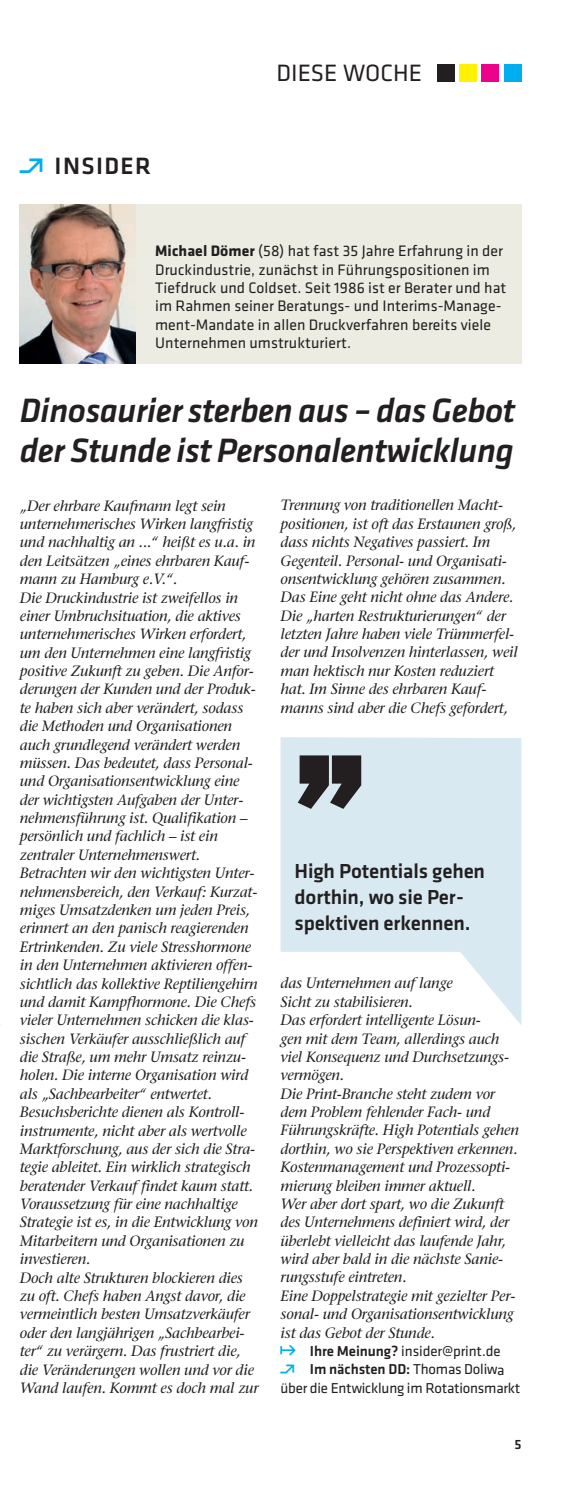
<style>
.page{position:relative;width:576px;height:1489px;background:#fff}
.page>*{position:absolute;margin:0;border:0;box-sizing:border-box;transform-origin:0 0}
.t1{font:700 169.75px "Klavika Basic";color:#231f20;scale:1.2 1}
.t2{font:italic 500 35px/40.2px "Klavika Basic";letter-spacing:-.01em;color:#231f20}
.t3{font:24.5px "Klavika Basic";color:#231f20}
.t4{font:500 24.5px "Klavika Basic";letter-spacing:.055em;color:#231f20}
.t5{font:500 21px/26.2px "Klavika Basic";letter-spacing:-.005em;color:#231f20}
.t6{font:15.75px/18.4px "Klavika Basic";letter-spacing:.005em;color:#231f20}
.t7{font:italic 500 14.88px/18.4px "Stone Serif Std";letter-spacing:-.01em;color:#231f20}
.t8{font:14.88px/18.6px "Klavika Basic";letter-spacing:-.015em;color:#231f20}
.t9{font:500 14px "Klavika Basic";color:#231f20}
.s1{font-family:"Auto Scape";font-weight:400;color:#00aeef}
.s2{font-weight:700}
.s3{font-family:"Auto Scape";color:#00aeef}
.s4{font-weight:500}
</style>
<div class="page">
<div style="left:437px;top:64px;width:17px;height:18px;background:#231f20"></div>
<div style="left:459px;top:64px;width:17px;height:18px;background:#fff101"></div>
<div style="left:481px;top:64px;width:18px;height:18px;background:#ed028c"></div>
<div style="left:504px;top:64px;width:17px;height:18px;background:#00aeef"></div>
<div style="left:20px;top:204px;width:501px;height:159px;background:#ecece3"></div>
<img style="left:20px;top:204px;width:115px;height:159px">
<svg style="left:280px;top:737px;width:241px;height:288px;fill:#d8e9f1"></svg>
<h3 class="t4" style="left:20px;top:157px;width:133px"><span class="s1">∂</span> INSIDER</h3>
<h3 class="t3" style="left:276px;top:64px;width:147px">DIESE WOCHE</h3>
<p class="t6" style="left:155px;top:243px;width:352px"><span class="s2">Michael Dömer</span> (58) hat fast 35 Jahre Erfahrung in der Druckindustrie, zunächst in Führungspositionen im Tiefdruck und Coldset. Seit 1986 ist er Berater und hat im Rahmen seiner Beratungs- und Interims-Manage&shy;ment-Mandate in allen Druckverfahren bereits viele Unternehmen umstrukturiert.</p>
<h2 class="t2" style="left:20px;top:393px;width:496px">Dinosaurier sterben aus – das Gebot der Stunde ist Personalentwicklung</h2>
<p class="t7" style="left:20px;top:497px;width:240px">„Der ehrbare Kaufmann legt sein unternehmerisches Wirken langfristig und nachhaltig an ...“ heißt es u.a. in den Leitsätzen „eines ehrbaren Kauf&shy;mann zu Hamburg e.V.“.<br>Die Druckindustrie ist zweifellos in einer Umbruchsituation, die aktives unternehmerisches Wirken erfordert, um den Unternehmen eine langfristig positive Zukunft zu geben. Die Anfor&shy;derungen der Kunden und der Produk&shy;te haben sich aber verändert, sodass die Methoden und Organisationen auch grundlegend verändert werden müssen. Das bedeutet, dass Personal&shy;und Organisationsentwicklung eine der wichtigsten Aufgaben der Unter&shy;nehmensführung ist. Qualifikation – persönlich und fachlich – ist ein zentraler Unternehmenswert.<br>Betrachten wir den wichtigsten Unter&shy;nehmensbereich, den Verkauf: Kurzat&shy;miges Umsatzdenken um jeden Preis, erinnert an den panisch reagierenden Ertrinkenden. Zu viele Stresshormone in den Unternehmen aktivieren offen&shy;sichtlich das kollektive Reptiliengehirn und damit Kampfhormone. Die Chefs vieler Unternehmen schicken die klas&shy;sischen Verkäufer ausschließlich auf die Straße, um mehr Umsatz reinzu&shy;holen. Die interne Organisation wird als „Sachbearbeiter“ entwertet.<br>Besuchsberichte dienen als Kontroll&shy;instrumente, nicht aber als wertvolle Marktforschung, aus der sich die Stra&shy;tegie ableitet. Ein wirklich strategisch beratender Verkauf findet kaum statt.<br>Voraussetzung für eine nachhaltige Strategie ist es, in die Entwicklung von Mitarbeitern und Organisationen zu investieren.<br>Doch alte Strukturen blockieren dies zu oft. Chefs haben Angst davor, die vermeintlich besten Umsatzverkäufer oder den langjährigen „Sachbearbei&shy;ter“ zu verärgern. Das frustriert die, die Veränderungen wollen und vor die Wand laufen. Kommt es doch mal zur</p>
<p class="t7" style="left:280px;top:497px;width:239px">Trennung von traditionellen Macht&shy;positionen, ist oft das Erstaunen groß, dass nichts Negatives passiert. Im Gegenteil. Personal- und Organisati&shy;onsentwicklung gehören zusammen.<br>Das Eine geht nicht ohne das Andere.<br>Die „harten Restrukturierungen“ der letzten Jahre haben viele Trümmerfel&shy;der und Insolvenzen hinterlassen, weil man hektisch nur Kosten reduziert hat. Im Sinne des ehrbaren Kauf&shy;manns sind aber die Chefs gefordert,</p>
<h1 class="t1" style="left:287px;top:752px;width:72px">’’</h1>
<h3 class="t5" style="left:294px;top:859px;width:192px">High Potentials gehen dorthin, wo sie Per&shy;spektiven erkennen.</h3>
<p class="t7" style="left:280px;top:975px;width:240px">das Unternehmen auf lange<br>Sicht zu stabilisieren.<br>Das erfordert intelligente Lösun-<br>gen mit dem Team, allerdings auch viel Konsequenz und Durchsetzungs&shy;vermögen.<br>Die Print-Branche steht zudem vor dem Problem fehlender Fach- und<br>Führungskräfte. High Potentials gehen dorthin, wo sie Perspektiven erkennen.<br>Kostenmanagement und Prozessopti&shy;mierung bleiben immer aktuell.<br>Wer aber dort spart, wo die Zukunft des Unternehmens definiert wird, der überlebt vielleicht das laufende Jahr, wird aber bald in die nächste Sanie&shy;rungsstufe eintreten.<br>Eine Doppelstrategie mit gezielter Per&shy;sonal- und Organisationsentwicklung ist das Gebot der Stunde.</p>
<p class="t8" style="left:280px;top:1342px;width:241px"><span class="s3">≥</span> <span class="s4">Ihre Meinung?</span> insider@print.de<br><span class="s3">∂</span> <span class="s4">Im nächsten DD:</span> Thomas Doliwa über die Entwicklung im Rotationsmarkt</p>
<p class="t9" style="left:514px;top:1438px;width:9px">5</p>
</div>
